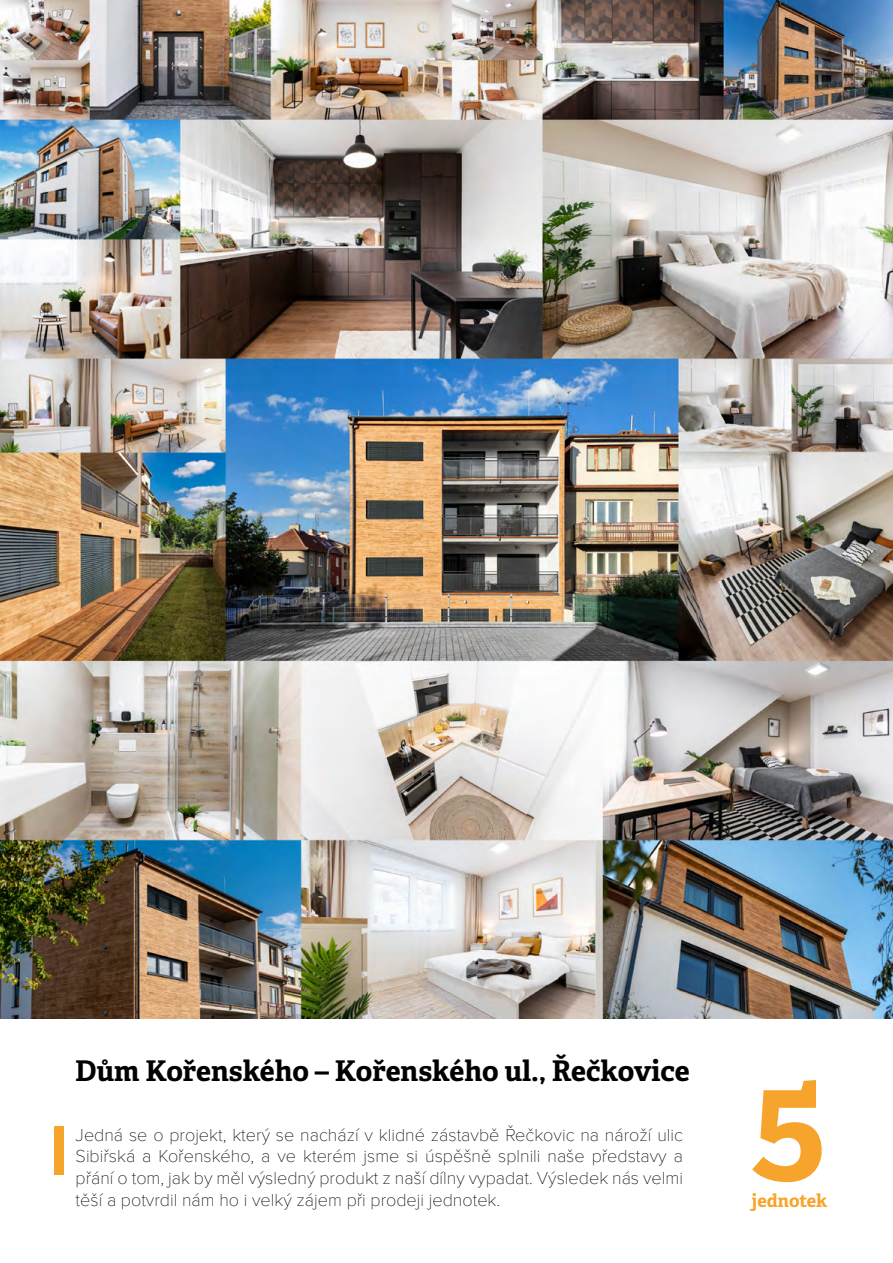
<style>
.page{position:relative;width:893px;height:1263px;background:#fff}
.page>*{position:absolute;margin:0;border:0;box-sizing:border-box;transform-origin:0 0}
.t1{font:700 139.5px "Adelle";color:#f7a42c}
.t2{font:700 28.5px "Adelle";color:#000}
.t3{font:100 18px/21.6px "Proxima Nova";color:#000;text-align:justify}
.t4{font:700 18px "Adelle";color:#f7a42c}
</style>
<div class="page">
<img style="left:54px;top:1126px;width:10px;height:49px">
<img style="left:0;top:0;width:893px;height:1018px">
<h2 class="t2" style="left:75px;top:1052px;width:616px">Dům Kořenského – Kořenského ul., Řečkovice</h2>
<p class="t3" style="left:76px;top:1125px;width:609px">Jedná se o projekt, který se nachází v klidné zástavbě Řečkovic na nároží ulic Sibiřská a Kořenského, a ve kterém jsme si úspěšně splnili naše představy a přání o tom, jak by měl výsledný produkt z naší dílny vypadat. Výsledek nás velmi těší a potvrdil nám ho i velký zájem při prodeji jednotek.</p>
<h1 class="t1" style="left:752px;top:1032px;width:77px">5</h1>
<p class="t4" style="left:752px;top:1189px;width:77px">jednotek</p>
</div>
